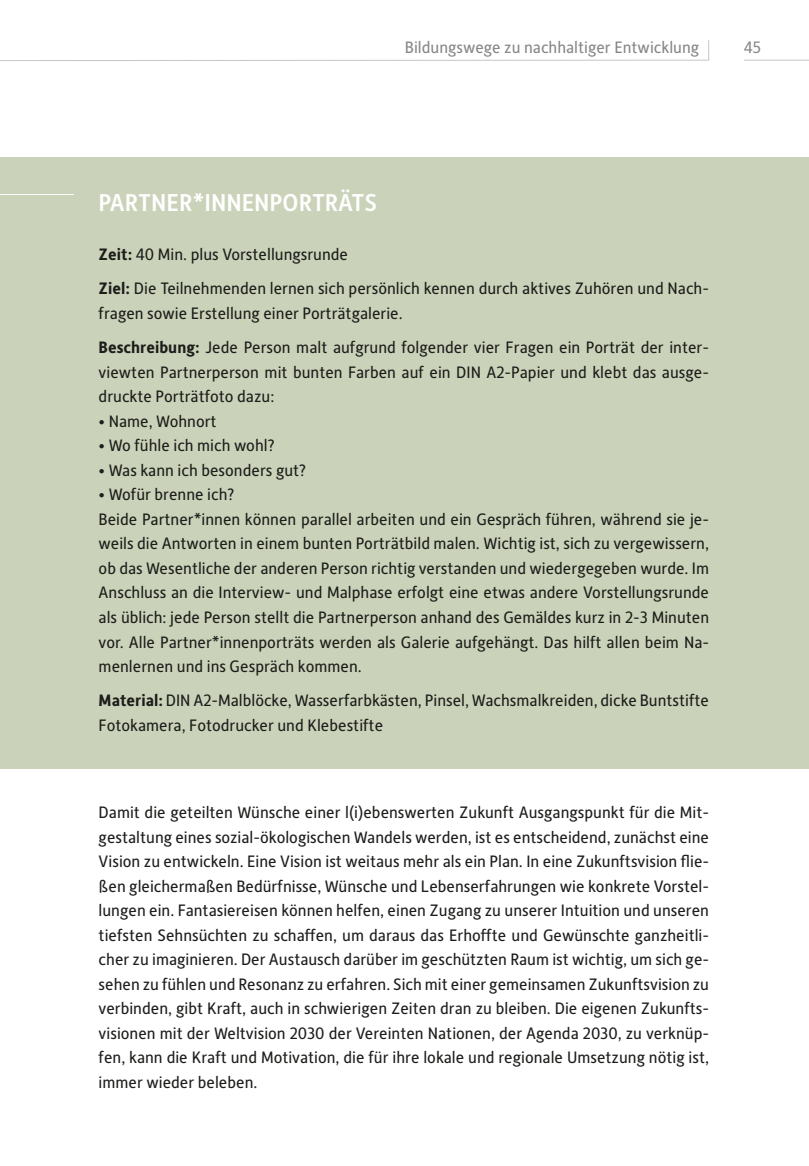
<style>
.page{position:relative;width:809px;height:1166px;background:#fff}
.page>*{position:absolute;margin:0;border:0;box-sizing:border-box;transform-origin:0 0}
.t1{font:500 24.5px "Alber New";color:#fff}
.t2{font:16.62px/24.5px "Alber New";color:#1d1d1b}
.t3{font:16.62px "Alber New";color:#878787}
.s1{font-weight:700}
</style>
<div class="page">
<hr style="left:743px;top:60px;width:66px;height:1px;background:#c6c6c6">
<svg style="left:0;top:40px;width:709px;height:21px"></svg>
<div style="left:0;top:157px;width:809px;height:611px;background:#cad3b9"></div>
<hr style="left:0;top:194px;width:74px;height:1px;background:#fff">
<p class="t3" style="left:405px;top:36px;width:296px">Bildungswege zu nachhaltiger Entwicklung</p>
<p class="t3" style="left:743px;top:36px;width:19px">45</p>
<h1 class="t1" style="left:99px;top:186px;width:280px">PARTNER*INNENPORTRÄTS</h1>
<p class="t2" style="left:99px;top:236px;width:612px;line-height:34.5px"><span class="s1">Zeit:</span> 40 Min. plus Vorstellungsrunde<br><span class="s1">Ziel:</span> Die Teilnehmenden lernen sich persönlich kennen durch aktives Zuhören und Nach-</p>
<p class="t2" style="left:99px;top:295px;width:612px;line-height:34.5px">fragen sowie Erstellung einer Porträtgalerie.<br><span class="s1">Beschreibung:</span> Jede Person malt aufgrund folgender vier Fragen ein Porträt der inter-</p>
<p class="t2" style="left:99px;top:359px;width:612px">viewten Partnerperson mit bunten Farben auf ein DIN A2-Papier und klebt das ausge&shy;druckte Porträtfoto dazu:</p>
<p class="t2" style="left:99px;top:408px;width:119px">• Name, Wohnort</p>
<p class="t2" style="left:99px;top:433px;width:177px">• Wo fühle ich mich wohl?</p>
<p class="t2" style="left:99px;top:457px;width:209px">• Was kann ich besonders gut?</p>
<p class="t2" style="left:99px;top:482px;width:612px">• Wofür brenne ich?<br>Beide Partner*innen können parallel arbeiten und ein Gespräch führen, während sie je&shy;weils die Antworten in einem bunten Porträtbild malen. Wichtig ist, sich zu vergewissern, ob das Wesentliche der anderen Person richtig verstanden und wiedergegeben wurde. Im Anschluss an die Interview- und Malphase erfolgt eine etwas andere Vorstellungsrunde als üblich: jede Person stellt die Partnerperson anhand des Gemäldes kurz in 2-3 Minuten vor. Alle Partner*innenporträts werden als Galerie aufgehängt. Das hilft allen beim Na&shy;menlernen und ins Gespräch kommen.</p>
<p class="t2" style="left:99px;top:688px;width:612px"><span class="s1">Material:</span> DIN A2-Malblöcke, Wasserfarbkästen, Pinsel, Wachsmalkreiden, dicke Buntstifte<br>Fotokamera, Fotodrucker und Klebestifte</p>
<p class="t2" style="left:99px;top:799px;width:612px;text-align:justify">Damit die geteilten Wünsche einer l(i)ebenswerten Zukunft Ausgangspunkt für die Mit&shy;gestaltung eines sozial-ökologischen Wandels werden, ist es entscheidend, zunächst eine Vision zu entwickeln. Eine Vision ist weitaus mehr als ein Plan. In eine Zukunftsvision flie&shy;ßen gleichermaßen Bedürfnisse, Wünsche und Lebenserfahrungen wie konkrete Vorstel&shy;lungen ein. Fantasiereisen können helfen, einen Zugang zu unserer Intuition und unseren tiefsten Sehnsüchten zu schaffen, um daraus das Erhoffte und Gewünschte ganzheitli&shy;cher zu imaginieren. Der Austausch darüber im geschützten Raum ist wichtig, um sich ge&shy;sehen zu fühlen und Resonanz zu erfahren. Sich mit einer gemeinsamen Zukunftsvision zu verbinden, gibt Kraft, auch in schwierigen Zeiten dran zu bleiben. Die eigenen Zukunfts&shy;visionen mit der Weltvision 2030 der Vereinten Nationen, der Agenda 2030, zu verknüp&shy;fen, kann die Kraft und Motivation, die für ihre lokale und regionale Umsetzung nötig ist, immer wieder beleben.</p>
</div>
